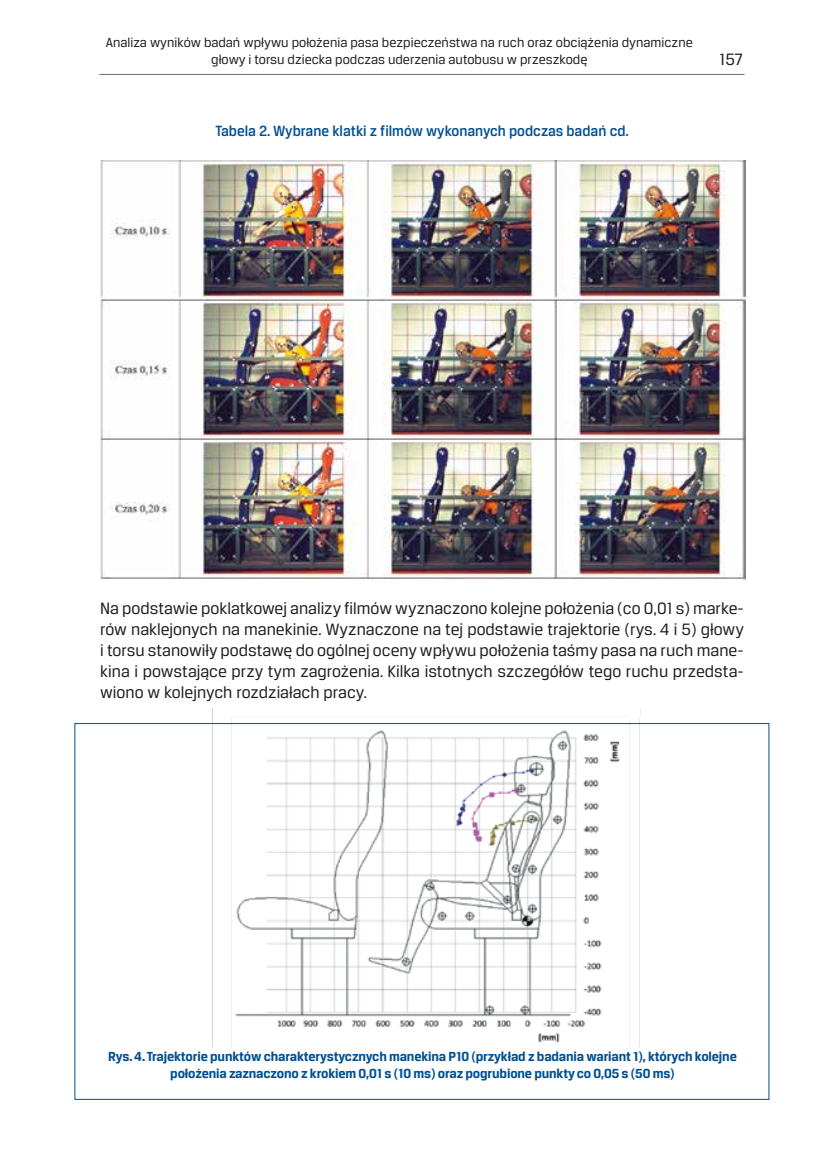
<style>
.page{position:relative;width:819px;height:1161px;background:#fff}
.page>*{position:absolute;margin:0;border:0;box-sizing:border-box;transform-origin:0 0}
.podstawowy_pol{font:17.5px/21px "Breuer Text";color:#1d1d1b;text-align:justify}
.podstawowy_pol-2{font:500 15.75px "Breuer Text";color:#005092;scale:.96 1}
.podst_ang{font:700 14px/16.8px "Breuer Text";letter-spacing:-.01em;color:#005092;text-align:center}
.t1{font:14px/16.8px "Breuer Text";color:#1d1d1b;text-align:center}
</style>
<div class="page">
<hr style="left:99px;top:74px;width:645px;height:1px;background:#706f6f">
<img style="left:212px;top:708px;width:429px;height:338px">
<img style="left:100px;top:161px;width:645px;height:419px">
<p class="t1" style="left:106px;top:34px;width:588px">Analiza wyników badań wpływu położenia pasa bezpieczeństwa na ruch oraz obciążenia dynamiczne głowy i torsu dziecka podczas uderzenia autobusu w przeszkodę</p>
<p class="podstawowy_pol-2" style="left:215px;top:123px;width:432px">Tabela 2. Wybrane klatki z filmów wykonanych podczas badań cd.</p>
<p class="podstawowy_pol" style="left:719px;top:49px;width:25px">157</p>
<p class="podstawowy_pol" style="left:100px;top:597px;width:645px">Na podstawie poklatkowej analizy filmów wyznaczono kolejne położenia (co 0,01 s) marke&shy;rów naklejonych na manekinie. Wyznaczone na tej podstawie trajektorie (rys. 4 i 5) głowy i torsu stanowiły podstawę do ogólnej oceny wpływu położenia taśmy pasa na ruch mane&shy;kina i powstające przy tym zagrożenia. Kilka istotnych szczegółów tego ruchu przedsta&shy;wiono w kolejnych rozdziałach pracy.</p>
<p class="podst_ang" style="left:108px;top:1048px;width:630px">Rys. 4. Trajektorie punktów charakterystycznych manekina P10 (przykład z badania wariant 1), których kolejne położenia zaznaczono z krokiem 0,01 s (10 ms) oraz pogrubione punkty co 0,05 s (50 ms)</p>
</div>
